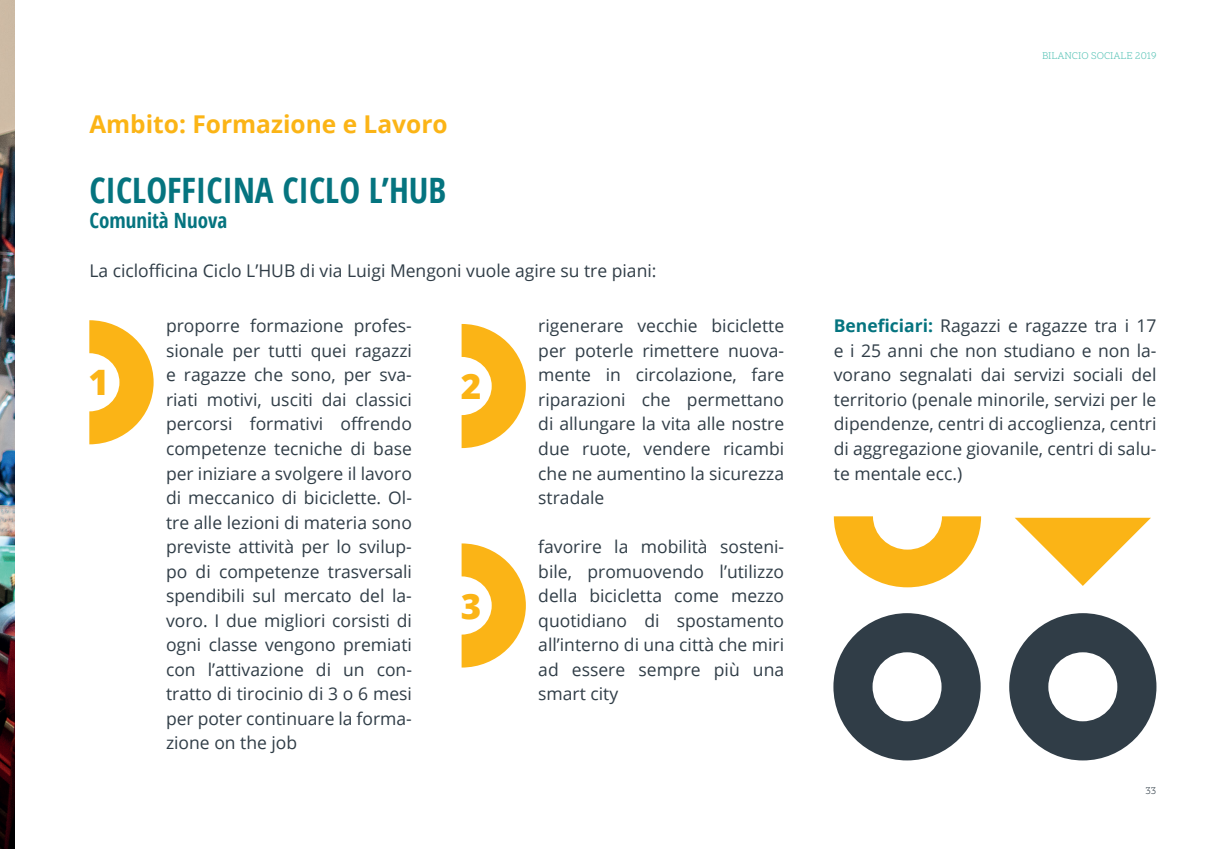
<style>
.page{position:relative;width:1221px;height:849px;background:#fff}
.page>*{position:absolute;margin:0;border:0;box-sizing:border-box;transform-origin:0 0}
.t1{font:700 35px "Open Sans Condensed";color:#05747f}
.t2{font:800 35px "Open Sans";color:#fbb416}
.t3{font:700 24.5px "Open Sans";color:#fbb416}
.t4{font:700 21px "Open Sans Condensed";color:#05747f}
.t5{font:17.5px/24.5px "Open Sans";color:#303d47;text-align:justify}
.t6{font:10.5px "Scope One";color:#55c2b5}
.t7{font:10.5px "Scope One";color:#303d47}
.s1{font-weight:700;color:#05747f}
</style>
<div class="page">
<svg style="left:89px;top:320px;width:65px;height:124px"></svg>
<svg style="left:461px;top:324px;width:65px;height:124px"></svg>
<svg style="left:461px;top:543px;width:65px;height:124px"></svg>
<img style="left:0;top:0;width:15px;height:848px">
<svg style="left:833px;top:516px;width:148px;height:71px"></svg>
<svg style="left:833px;top:613px;width:147px;height:147px"></svg>
<svg style="left:1009px;top:613px;width:147px;height:147px"></svg>
<svg style="left:1014px;top:517px;width:136px;height:68px"></svg>
<h2 class="t3" style="left:89px;top:107px;width:360px">Ambito: Formazione e Lavoro</h2>
<h1 class="t1" style="left:89px;top:166px;width:358px">CICLOFFICINA CICLO L’HUB</h1>
<p class="t4" style="left:89px;top:206px;width:139px">Comunità Nuova</p>
<p class="t5" style="left:89px;top:258px;width:568px">La ciclofficina Ciclo L’HUB di via Luigi Mengoni vuole agire su tre piani:</p>
<p class="t5" style="left:166px;top:313px;width:247px">proporre formazione profes&shy;sionale per tutti quei ragazzi e ragazze che sono, per sva&shy;riati motivi, usciti dai classici percorsi formativi offrendo competenze tecniche di base per iniziare a svolgere il lavoro di meccanico di biciclette. Ol&shy;tre alle lezioni di materia sono previste attività per lo svilup&shy;po di competenze trasversali spendibili sul mercato del la&shy;voro. I due migliori corsisti di ogni classe vengono premiati con l’attivazione di un con&shy;tratto di tirocinio di 3 o 6 mesi per poter continuare la forma&shy;zione on the job</p>
<p class="t5" style="left:538px;top:313px;width:247px">rigenerare vecchie biciclette per poterle rimettere nuova&shy;mente in circolazione, fare riparazioni che permettano di allungare la vita alle nostre due ruote, vendere ricambi che ne aumentino la sicurezza stradale</p>
<h1 class="t2" style="left:88px;top:356px;width:22px">1</h1>
<h1 class="t2" style="left:461px;top:359px;width:22px">2</h1>
<p class="t5" style="left:538px;top:534px;width:247px">favorire la mobilità sosteni&shy;bile, promuovendo l’utilizzo della bicicletta come mezzo quotidiano di spostamento all’interno di una città che miri ad essere sempre più una smart city</p>
<h1 class="t2" style="left:461px;top:579px;width:22px">3</h1>
<p class="t6" style="left:1041px;top:50px;width:116px">BILANCIO SOCIALE 2019</p>
<p class="t5" style="left:833px;top:313px;width:324px"><span class="s1">Beneficiari:</span> Ragazzi e ragazze tra i 17 e i 25 anni che non studiano e non la&shy;vorano segnalati dai servizi sociali del territorio (penale minorile, servizi per le dipendenze, centri di accoglienza, centri di aggregazione giovanile, centri di salu&shy;te mentale ecc.)</p>
<p class="t7" style="left:1145px;top:784px;width:13px">33</p>
</div>
